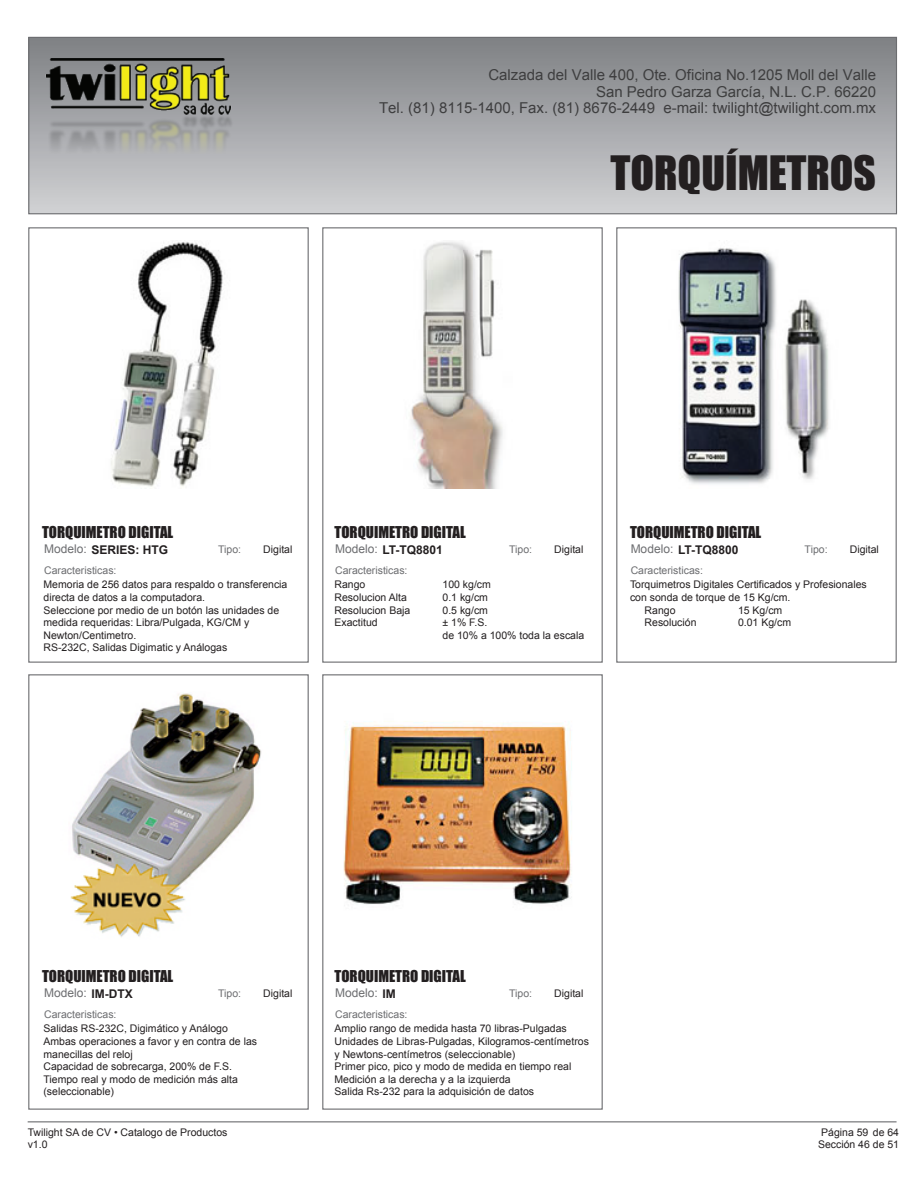
<style>
.page{position:relative;width:918px;height:1188px;background:#fff}
.page>*{position:absolute;margin:0;border:0;box-sizing:border-box;transform-origin:0 0}
.t1{font:43.5px "Impact";color:#231f20}
.t2{font:15px/16.5px "Arial";color:#3e3e3f;text-align:right}
.t3{font:15px "Impact";color:#231f20}
.t4{font:700 12px "Arial";color:#231f20}
.t5{font:12px "Arial";color:#6c6d70}
.t6{font:10.5px/12.6px "Arial";color:#231f20}
.t7{font:10.5px "Arial";color:#6c6d70}
.s1{font-weight:400;color:#6c6d70}
.s2{font-weight:700;color:#231f20}
</style>
<div class="page">
<div style="left:29px;top:37px;width:868px;height:177px;background:linear-gradient(to bottom,#7e8083,#d1d2d4)"></div>
<div style="left:28px;top:37px;width:869px;height:177px;border:1px solid #6c6d70"></div>
<hr style="left:28px;top:1121px;width:869px;height:1px;background:#6c6d70">
<div style="left:322px;top:674px;width:281px;height:436px;border:1px solid #6c6d70"></div>
<div style="left:28px;top:674px;width:281px;height:436px;border:1px solid #6c6d70"></div>
<div style="left:616px;top:227px;width:281px;height:436px;border:1px solid #6c6d70"></div>
<div style="left:322px;top:227px;width:281px;height:436px;border:1px solid #6c6d70"></div>
<div style="left:28px;top:227px;width:281px;height:436px;border:1px solid #6c6d70"></div>
<img style="left:41px;top:58px;width:196px;height:103px">
<img style="left:111px;top:242px;width:114px;height:245px">
<img style="left:70px;top:693px;width:191px;height:244px">
<img style="left:343px;top:721px;width:229px;height:184px">
<img style="left:410px;top:241px;width:93px;height:247px">
<img style="left:678px;top:248px;width:151px;height:236px">
<h2 class="t2" style="left:379px;top:67px;width:499px">Calzada del Valle 400, Ote. Oficina No.1205 Moll del Valle<br>San Pedro Garza García, N.L. C.P. 66220<br>Tel. (81) 8115-1400, Fax. (81) 8676-2449 e-mail: twilight@twilight.com.mx</h2>
<h1 class="t1" style="left:610px;top:140px;width:267px">TORQUÍMETROS</h1>
<h2 class="t3" style="left:42px;top:521px;width:133px">TORQUIMETRO DIGITAL</h2>
<h2 class="t3" style="left:334px;top:521px;width:133px">TORQUIMETRO DIGITAL</h2>
<h2 class="t3" style="left:630px;top:521px;width:133px">TORQUIMETRO DIGITAL</h2>
<p class="t4" style="left:44px;top:541px;width:126px"><span class="s1">Modelo:</span> SERIES: HTG</p>
<p class="t7" style="left:218px;top:543px;width:24px">Tipo:</p>
<p class="t7" style="left:44px;top:564px;width:74px">Caracteristicas:</p>
<p class="t6" style="left:263px;top:544px;width:31px">Digital</p>
<p class="t4" style="left:335px;top:541px;width:109px"><span class="s1">Modelo:</span> LT-TQ8801</p>
<p class="t7" style="left:509px;top:543px;width:24px">Tipo:</p>
<p class="t7" style="left:335px;top:564px;width:74px">Caracteristicas:</p>
<p class="t6" style="left:554px;top:544px;width:31px">Digital</p>
<p class="t4" style="left:631px;top:541px;width:109px"><span class="s1">Modelo:</span> LT-TQ8800</p>
<p class="t7" style="left:805px;top:543px;width:24px">Tipo:</p>
<p class="t7" style="left:631px;top:564px;width:74px">Caracteristicas:</p>
<p class="t6" style="left:850px;top:544px;width:31px">Digital</p>
<p class="t6" style="left:44px;top:579px;width:245px">Memoria de 256 datos para respaldo o transferencia directa de datos a la computadora.<br>Seleccione por medio de un botón las unidades de medida requeridas: Libra/Pulgada, KG/CM y Newton/Centimetro.<br>RS-232C, Salidas Digimatic y Análogas</p>
<p class="t6" style="left:334px;top:579px;width:32px">Rango</p>
<p class="t6" style="left:443px;top:579px;width:50px">100 kg/cm</p>
<p class="t6" style="left:334px;top:591px;width:74px">Resolucion Alta</p>
<p class="t6" style="left:443px;top:591px;width:47px">0.1 kg/cm</p>
<p class="t6" style="left:334px;top:604px;width:77px">Resolucion Baja</p>
<p class="t6" style="left:443px;top:604px;width:47px">0.5 kg/cm</p>
<p class="t6" style="left:334px;top:616px;width:45px">Exactitud</p>
<p class="t6" style="left:443px;top:616px;width:143px">± 1% F.S.<br>de 10% a 100% toda la escala</p>
<p class="t6" style="left:630px;top:579px;width:238px">Torquimetros Digitales Certificados y Profesionales</p>
<p class="t6" style="left:630px;top:591px;width:162px">con sonda de torque de 15 Kg/cm.</p>
<p class="t6" style="left:645px;top:604px;width:32px">Rango</p>
<p class="t6" style="left:738px;top:604px;width:46px">15 Kg/cm</p>
<p class="t6" style="left:645px;top:616px;width:53px">Resolución</p>
<p class="t6" style="left:738px;top:616px;width:55px">0.01 Kg/cm</p>
<h2 class="t3" style="left:42px;top:965px;width:133px">TORQUIMETRO DIGITAL</h2>
<h2 class="t3" style="left:334px;top:965px;width:133px">TORQUIMETRO DIGITAL</h2>
<p class="t5" style="left:44px;top:985px;width:90px">Modelo: <span class="s2">IM-DTX</span></p>
<p class="t7" style="left:218px;top:987px;width:24px">Tipo:</p>
<p class="t7" style="left:44px;top:1008px;width:74px">Caracteristicas:</p>
<p class="t6" style="left:263px;top:988px;width:31px">Digital</p>
<p class="t5" style="left:335px;top:985px;width:62px">Modelo: <span class="s2">IM</span></p>
<p class="t7" style="left:509px;top:987px;width:24px">Tipo:</p>
<p class="t7" style="left:335px;top:1008px;width:74px">Caracteristicas:</p>
<p class="t6" style="left:554px;top:988px;width:31px">Digital</p>
<p class="t6" style="left:44px;top:1023px;width:215px">Salidas RS-232C, Digimático y Análogo<br>Ambas operaciones a favor y en contra de las manecillas del reloj<br>Capacidad de sobrecarga, 200% de F.S.<br>Tiempo real y modo de medición más alta (seleccionable)</p>
<p class="t6" style="left:28px;top:1126px;width:201px">Twilight SA de CV • Catalogo de Productos v1.0</p>
<p class="t6" style="left:334px;top:1023px;width:256px">Amplio rango de medida hasta 70 libras-Pulgadas Unidades de Libras-Pulgadas, Kilogramos-centímetros y Newtons-centímetros (seleccionable)<br>Primer pico, pico y modo de medida en tiempo real Medición a la derecha y a la izquierda<br>Salida Rs-232 para la adquisición de datos</p>
<p class="t6" style="left:818px;top:1126px;width:83px;text-align:center">Página 59 de 64<br>Sección 46 de 51</p>
</div>
